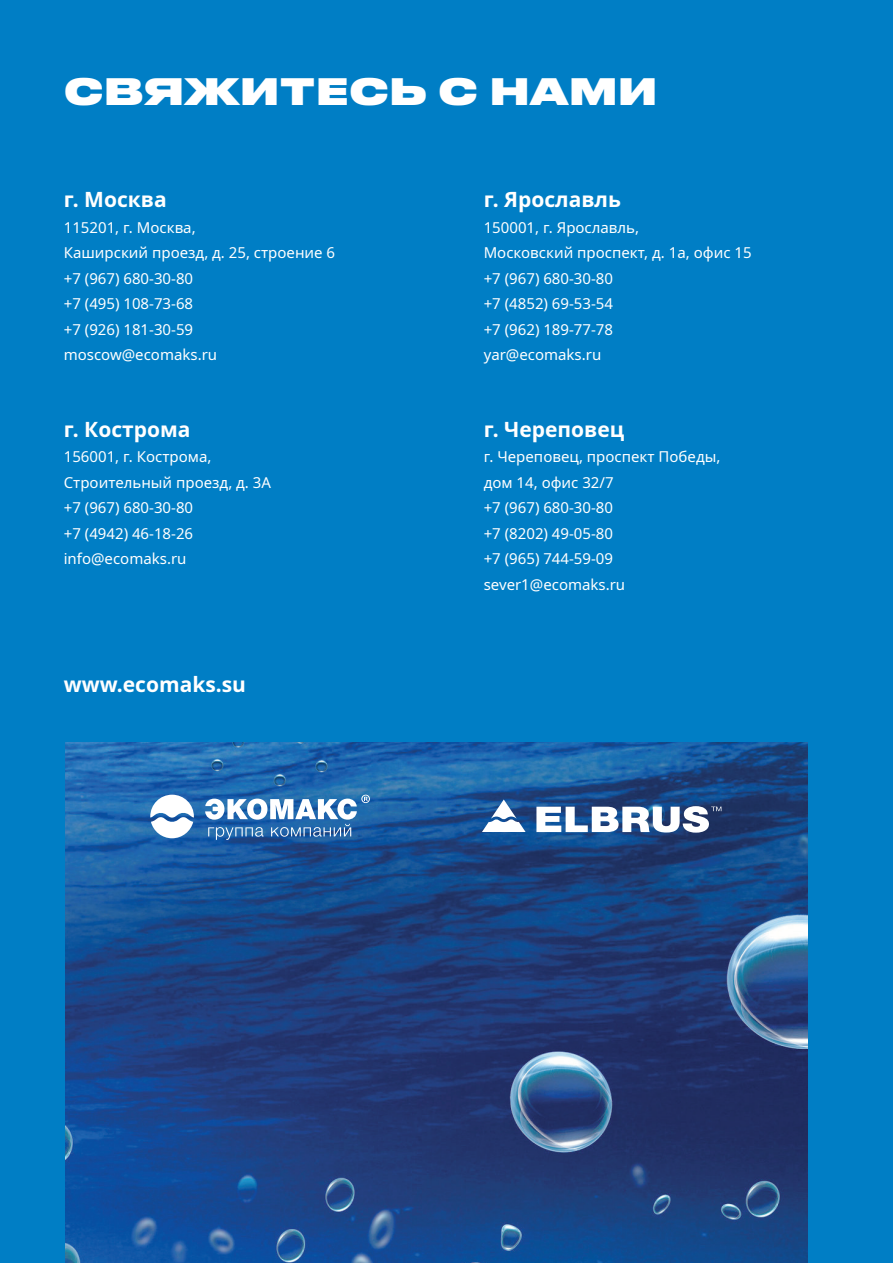
<style>
.page{position:relative;width:893px;height:1263px;background:#007ec5}
.page>*{position:absolute;margin:0;border:0;box-sizing:border-box;transform-origin:0 0}
.t1{font:36px "Druk Text Wide Cyr Super";color:#fff}
.t2{font:700 21px "Noto Sans";color:#fff}
.t3{font:15px/25.5px "Noto Sans";color:#fff}
</style>
<div class="page">
<img style="left:66px;top:743px;width:742px;height:520px">
<svg style="left:482px;top:799px;width:44px;height:33px"></svg>
<svg style="left:536px;top:806px;width:185px;height:27px;background:#9daec7"></svg>
<svg style="left:150px;top:795px;width:44px;height:43px;background:#b6cce3"></svg>
<svg style="left:205px;top:795px;width:165px;height:45px;background:#6593c3"></svg>
<h1 class="t1" style="left:64px;top:60px;width:595px">СВЯЖИТЕСЬ С НАМИ</h1>
<h2 class="t2" style="left:64px;top:185px;width:104px">г. Москва</h2>
<p class="t3" style="left:64px;top:215px;width:273px">115201, г. Москва,<br>Каширский проезд, д. 25, строение 6 +7 (967) 680-30-80<br>+7 (495) 108-73-68<br>+7 (926) 181-30-59 moscow@ecomaks.ru</p>
<h2 class="t2" style="left:64px;top:414px;width:128px">г. Кострома</h2>
<p class="t3" style="left:64px;top:444px;width:209px">156001, г. Кострома,<br>Строительный проезд, д. 3А +7 (967) 680-30-80<br>+7 (4942) 46-18-26 info@ecomaks.ru</p>
<h2 class="t2" style="left:64px;top:669px;width:184px">www.ecomaks.su</h2>
<h2 class="t2" style="left:484px;top:185px;width:139px">г. Ярославль</h2>
<p class="t3" style="left:484px;top:215px;width:269px">150001, г. Ярославль,<br>Московский проспект, д. 1а, офис 15 +7 (967) 680-30-80<br>+7 (4852) 69-53-54<br>+7 (962) 189-77-78<br>yar@ecomaks.ru</p>
<h2 class="t2" style="left:484px;top:414px;width:142px">г. Череповец</h2>
<p class="t3" style="left:484px;top:444px;width:238px">г. Череповец, проспект Победы, дом 14, офис 32/7<br>+7 (967) 680-30-80<br>+7 (8202) 49-05-80<br>+7 (965) 744-59-09 sever1@ecomaks.ru</p>
</div>
